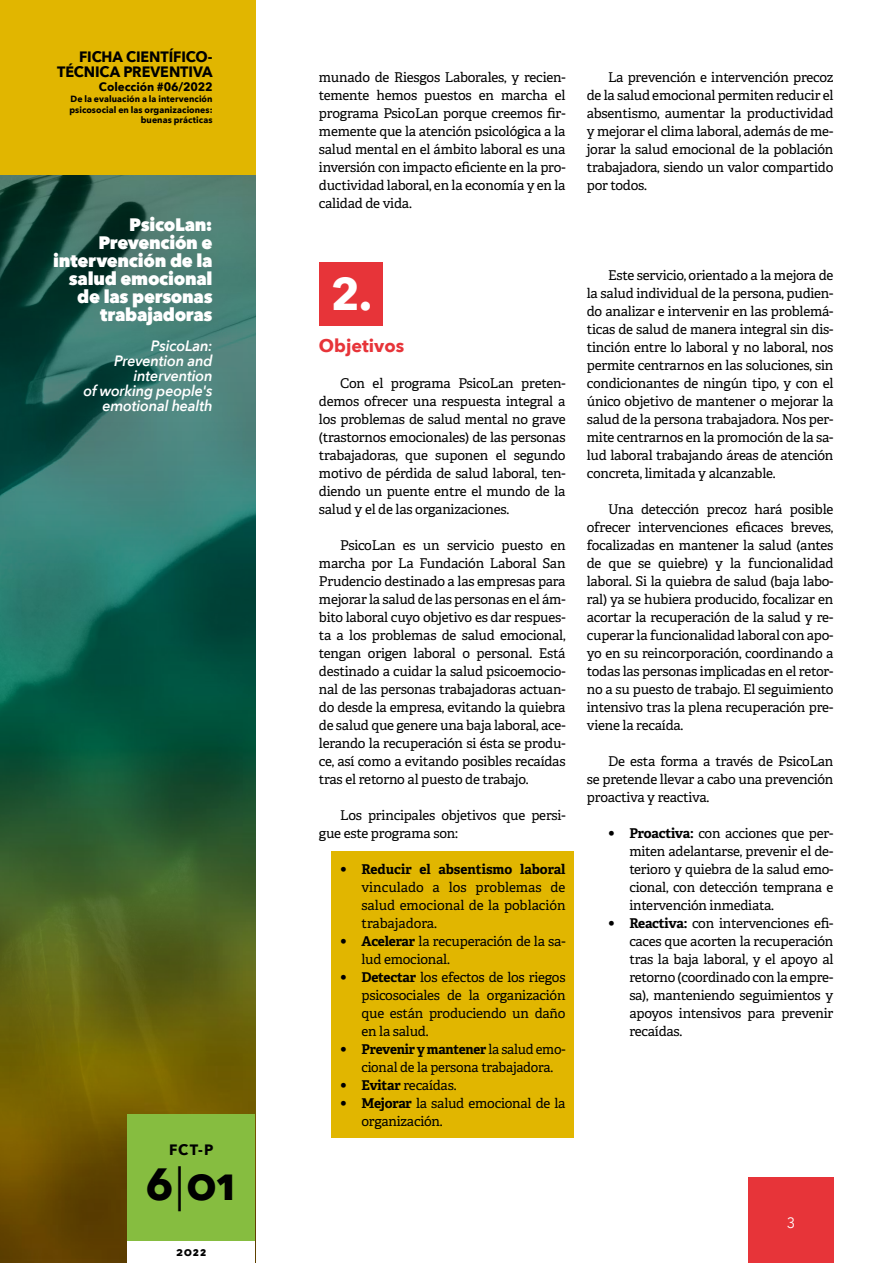
<style>
.page{position:relative;width:893px;height:1263px;background:#fff}
.page>*{position:absolute;margin:0;border:0;box-sizing:border-box;transform-origin:0 0}
.t1{font:700 45px "Avenir Next";color:#000}
.t2{font:700 45px "Avenir Next";color:#fff}
.t3{font:800 18px/18px "Avenir Next";letter-spacing:-.015em;color:#fff;text-align:right}
.t4{font:700 18px "Avenir Next";color:#e73439}
.t5{font:italic 600 15px/15px "Avenir Next";letter-spacing:-.015em;color:#fff;text-align:right}
.t6{font:700 15px/15px "Avenir Next";letter-spacing:-.01em;color:#000;text-align:right;scale:.96 1}
.t7{font:700 15px "Avenir Next";letter-spacing:-.01em;color:#000}
.t8{font:15px "Avenir Next";color:#fff}
.t9{font:13.5px/18px "Adelle";letter-spacing:-.015em;color:#000;text-align:justify}
.t10{font:700 12px "Avenir Next";color:#000}
.t11{font:700 9px/10.8px "Avenir Next";letter-spacing:.01em;color:#000;text-align:right}
.s1{font-weight:400}
.s2{font-family:"Avenir Next"}
.s3{font-weight:700}
</style>
<div class="page">
<img style="left:0;top:174px;width:255px;height:1089px">
<div style="left:748px;top:1178px;width:85px;height:85px;background:#e73439"></div>
<div style="left:0;top:0;width:255px;height:174px;background:#e1b600"></div>
<div style="left:128px;top:1114px;width:127px;height:128px;background:#86bd40"></div>
<div style="left:128px;top:1242px;width:127px;height:21px;background:#fff"></div>
<div style="left:332px;top:851px;width:242px;height:89px;background:#e1b600"></div>
<div style="left:332px;top:923px;width:242px;height:53px;background:#e1b600"></div>
<div style="left:332px;top:959px;width:242px;height:89px;background:#e1b600"></div>
<div style="left:332px;top:1031px;width:242px;height:53px;background:#e1b600"></div>
<div style="left:332px;top:1067px;width:242px;height:35px;background:#e1b600"></div>
<div style="left:332px;top:1085px;width:242px;height:53px;background:#e1b600"></div>
<div style="left:319px;top:262px;width:64px;height:64px;background:#e73439"></div>
<p class="t6" style="left:57px;top:49px;width:163px">FICHA CIENTÍFICO-<br>TÉCNICA PREVENTIVA</p>
<p class="t10" style="left:99px;top:76px;width:115px">Colección #06/2022</p>
<p class="t11" style="left:69px;top:93px;width:145px">De la evaluación a la intervención psicosocial en las organizaciones: buenas prácticas</p>
<h2 class="t3" style="left:53px;top:215px;width:161px">PsicoLan:<br>Prevención e intervención de la salud emocional de las personas trabajadoras</h2>
<p class="t5" style="left:83px;top:337px;width:131px">PsicoLan:<br>Prevention and intervention<br>of working people's emotional health</p>
<p class="t7" style="left:169px;top:1137px;width:46px">FCT-P</p>
<h1 class="t1" style="left:146px;top:1146px;width:93px">6<span class="s1">|</span>01</h1>
<p class="t10" style="left:176px;top:1241px;width:32px">2022</p>
<p class="t9" style="left:319px;top:68px;width:248px">munado de Riesgos Laborales, y recien&shy;temente hemos puestos en marcha el programa PsicoLan porque creemos fir&shy;memente que la atención psicológica a la salud mental en el ámbito laboral es una inversión con impacto eficiente en la pro&shy;ductividad laboral, en la economía y en la calidad de vida.</p>
<p class="t9" style="left:587px;top:68px;width:248px;text-indent:21px">La prevención e intervención precoz de la salud emocional permiten reducir el absentismo, aumentar la productividad y mejorar el clima laboral, además de me&shy;jorar la salud emocional de la población trabajadora, siendo un valor compartido por todos.</p>
<h1 class="t2" style="left:331px;top:255px;width:43px">2.</h1>
<h2 class="t4" style="left:319px;top:330px;width:87px">Objetivos</h2>
<p class="t9" style="left:319px;top:374px;width:248px;text-indent:21px">Con el programa PsicoLan preten&shy;demos ofrecer una respuesta integral a los problemas de salud mental no grave (trastornos emocionales) de las personas trabajadoras, que suponen el segundo motivo de pérdida de salud laboral, ten&shy;diendo un puente entre el mundo de la salud y el de las organizaciones.</p>
<p class="t9" style="left:319px;top:536px;width:248px;text-indent:21px">PsicoLan es un servicio puesto en marcha por La Fundación Laboral San Prudencio destinado a las empresas para mejorar la salud de las personas en el ám&shy;bito laboral cuyo objetivo es dar respues&shy;ta a los problemas de salud emocional, tengan origen laboral o personal. Está destinado a cuidar la salud psicoemocio&shy;nal de las personas trabajadoras actuan&shy;do desde la empresa, evitando la quiebra de salud que genere una baja laboral, ace&shy;lerando la recuperación si ésta se produ&shy;ce, así como a evitando posibles recaídas tras el retorno al puesto de trabajo.</p>
<p class="t9" style="left:319px;top:806px;width:248px;text-indent:21px">Los principales objetivos que persi&shy;gue este programa son:</p>
<p class="t9" style="left:361px;top:860px;width:206px;text-indent:-21px"><span class="s2">•</span> <span class="s3">Reducir el absentismo laboral </span>vinculado a los problemas de salud emocional de la población trabajadora.</p>
<p class="t9" style="left:361px;top:932px;width:206px;text-indent:-21px"><span class="s2">•</span> <span class="s3">Acelerar</span> la recuperación de la sa&shy;lud emocional.</p>
<p class="t9" style="left:361px;top:968px;width:206px;text-indent:-21px"><span class="s2">•</span> <span class="s3">Detectar</span> los efectos de los riegos psicosociales de la organización que están produciendo un daño en la salud.</p>
<p class="t9" style="left:361px;top:1040px;width:206px;text-indent:-21px"><span class="s2">•</span> <span class="s3">Prevenir y mantener</span> la salud emo&shy;cional de la persona trabajadora.</p>
<p class="t9" style="left:340px;top:1076px;width:118px"><span class="s2">•</span> <span class="s3">Evitar</span> recaídas.</p>
<p class="t9" style="left:361px;top:1094px;width:206px;text-indent:-21px"><span class="s2">•</span> <span class="s3">Mejorar</span> la salud emocional de la organización.</p>
<p class="t9" style="left:587px;top:266px;width:248px;text-indent:21px">Este servicio, orientado a la mejora de la salud individual de la persona, pudien&shy;do analizar e intervenir en las problemá&shy;ticas de salud de manera integral sin dis&shy;tinción entre lo laboral y no laboral, nos permite centrarnos en las soluciones, sin condicionantes de ningún tipo, y con el único objetivo de mantener o mejorar la salud de la persona trabajadora. Nos per&shy;mite centrarnos en la promoción de la sa&shy;lud laboral trabajando áreas de atención concreta, limitada y alcanzable.</p>
<p class="t9" style="left:587px;top:500px;width:248px;text-indent:21px">Una detección precoz hará posible ofrecer intervenciones eficaces breves, focalizadas en mantener la salud (antes de que se quiebre) y la funcionalidad laboral. Si la quiebra de salud (baja labo&shy;ral) ya se hubiera producido, focalizar en acortar la recuperación de la salud y re&shy;cuperar la funcionalidad laboral con apo&shy;yo en su reincorporación, coordinando a todas las personas implicadas en el retor&shy;no a su puesto de trabajo. El seguimiento intensivo tras la plena recuperación pre&shy;viene la recaída.</p>
<p class="t9" style="left:587px;top:752px;width:248px;text-indent:21px">De esta forma a través de PsicoLan se pretende llevar a cabo una prevención proactiva y reactiva.</p>
<p class="t9" style="left:629px;top:824px;width:206px;text-indent:-21px"><span class="s2">•</span> <span class="s3">Proactiva:</span> con acciones que per&shy;miten adelantarse, prevenir el de&shy;terioro y quiebra de la salud emo&shy;cional, con detección temprana e intervención inmediata.</p>
<p class="t9" style="left:629px;top:914px;width:206px;text-indent:-21px"><span class="s2">•</span> <span class="s3">Reactiva:</span> con intervenciones efi&shy;caces que acorten la recuperación tras la baja laboral, y el apoyo al retorno (coordinado con la empre&shy;sa), manteniendo seguimientos y apoyos intensivos para prevenir recaídas.</p>
<p class="t8" style="left:787px;top:1210px;width:10px">3</p>
</div>
